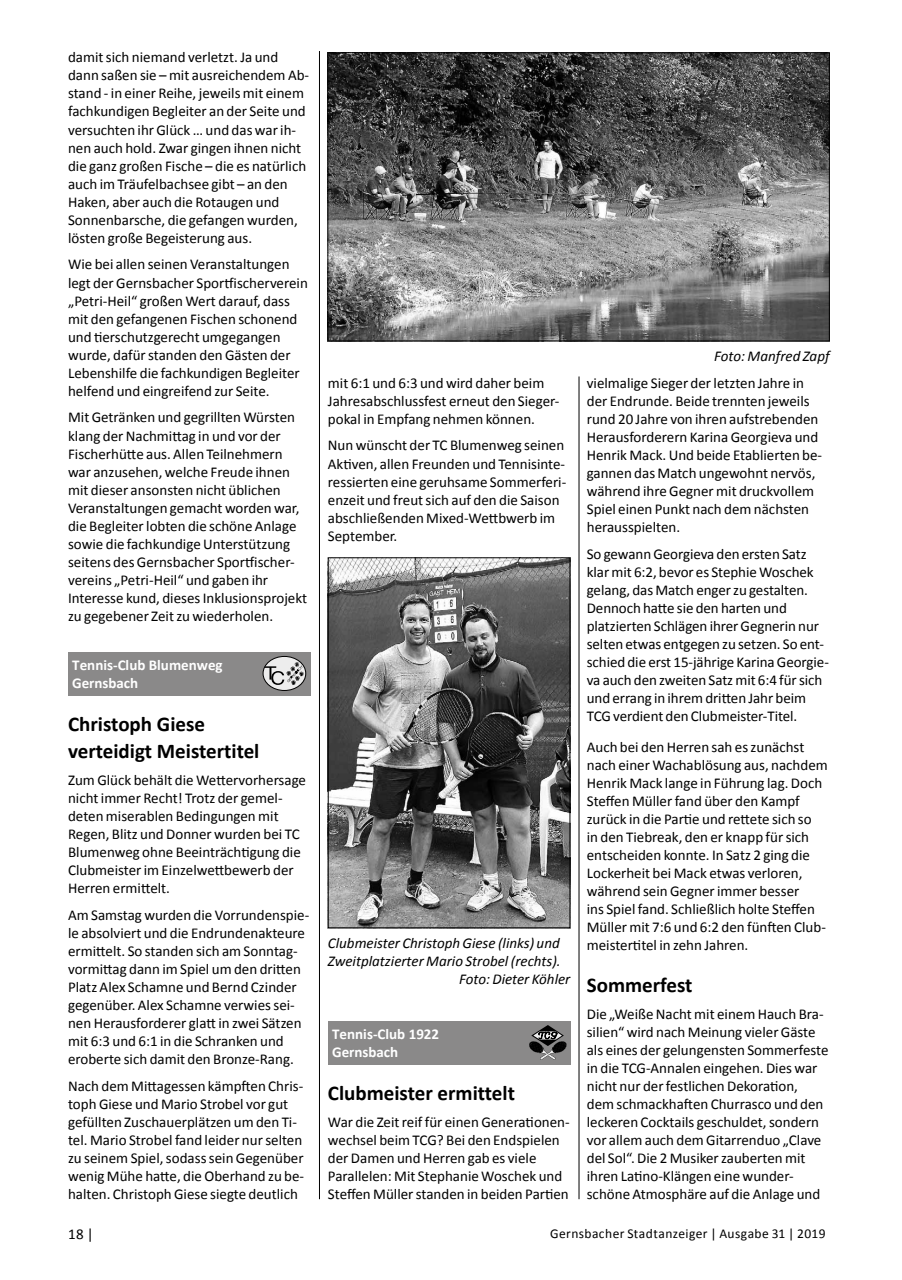
<style>
.page{position:relative;width:902px;height:1280px;background:#fff}
.page>*{position:absolute;margin:0;border:0;box-sizing:border-box;transform-origin:0 0}
.t1{font:700 21px/27px "Calibri";color:#000}
.t2{font:15px/18px "Calibri";color:#000}
.t3{font:italic 15px "Calibri";color:#000}
.t4{font:700 15px/18px "Calibri";color:#fff}
.t5{font:13.5px "Calibri";letter-spacing:.025em;color:#000}
</style>
<div class="page">
<hr style="left:319px;top:51px;width:1px;height:1148px;background:#000">
<hr style="left:578px;top:376px;width:1px;height:823px;background:#000">
<div style="left:68px;top:653px;width:242px;height:43px;background:#8a8989"></div>
<svg style="left:263px;top:656px;width:43px;height:34px"></svg>
<div style="left:262px;top:656px;width:44px;height:35px;border:1px solid #000;border-radius:50%"></div>
<svg style="left:265px;top:662px;width:39px;height:23px"></svg>
<img style="left:330px;top:559px;width:238px;height:367px">
<div style="left:328px;top:557px;width:242px;height:371px;border:1px solid #000"></div>
<div style="left:328px;top:1022px;width:242px;height:43px;background:#8a8989"></div>
<svg style="left:529px;top:1025px;width:38px;height:35px"></svg>
<img style="left:329px;top:55px;width:498px;height:284px">
<div style="left:327px;top:53px;width:502px;height:288px;border:1px solid #000"></div>
<p class="t2" style="left:68px;top:48px;width:242px">damit sich niemand verletzt. Ja und dann saßen sie – mit ausreichendem Ab&shy;stand - in einer Reihe, jeweils mit einem fachkundigen Begleiter an der Seite und versuchten ihr Glück … und das war ih&shy;nen auch hold. Zwar gingen ihnen nicht die ganz großen Fische – die es natürlich auch im Träufelbachsee gibt – an den Haken, aber auch die Rotaugen und Sonnenbarsche, die gefangen wurden, lösten große Begeisterung aus.</p>
<p class="t2" style="left:68px;top:256px;width:241px">Wie bei allen seinen Veranstaltungen legt der Gernsbacher Sportfischerverein „Petri-Heil“ großen Wert darauf, dass mit den gefangenen Fischen schonend und tierschutzgerecht umgegangen wurde, dafür standen den Gästen der Lebenshilfe die fachkundigen Begleiter helfend und eingreifend zur Seite.</p>
<p class="t2" style="left:68px;top:408px;width:241px">Mit Getränken und gegrillten Würsten klang der Nachmittag in und vor der Fischerhütte aus. Allen Teilnehmern war anzusehen, welche Freude ihnen mit dieser ansonsten nicht üblichen Veranstaltungen gemacht worden war, die Begleiter lobten die schöne Anlage sowie die fachkundige Unterstützung seitens des Gernsbacher Sportfischer&shy;vereins „Petri-Heil“ und gaben ihr Interesse kund, dieses Inklusionsprojekt zu gegebener Zeit zu wiederholen.</p>
<p class="t4" style="left:72px;top:656px;width:152px">Tennis-Club Blumenweg<br>Gernsbach</p>
<h1 class="t1" style="left:68px;top:711px;width:193px">Christoph Giese verteidigt Meistertitel</h1>
<p class="t2" style="left:68px;top:771px;width:239px">Zum Glück behält die Wettervorhersage nicht immer Recht! Trotz der gemel&shy;deten miserablen Bedingungen mit Regen, Blitz und Donner wurden bei TC Blumenweg ohne Beeinträchtigung die Clubmeister im Einzelwettbewerb der Herren ermittelt.</p>
<p class="t2" style="left:68px;top:906px;width:243px">Am Samstag wurden die Vorrundenspie&shy;le absolviert und die Endrundenakteure ermittelt. So standen sich am Sonntag&shy;vormittag dann im Spiel um den dritten Platz Alex Schamne und Bernd Czinder gegenüber. Alex Schamne verwies sei&shy;nen Herausforderer glatt in zwei Sätzen mit 6:3 und 6:1 in die Schranken und eroberte sich damit den Bronze-Rang.</p>
<p class="t2" style="left:68px;top:1077px;width:237px">Nach dem Mittagessen kämpften Chris&shy;toph Giese und Mario Strobel vor gut gefüllten Zuschauerplätzen um den Ti&shy;tel. Mario Strobel fand leider nur selten zu seinem Spiel, sodass sein Gegenüber wenig Mühe hatte, die Oberhand zu be&shy;halten. Christoph Giese siegte deutlich</p>
<p class="t2" style="left:328px;top:374px;width:233px">mit 6:1 und 6:3 und wird daher beim<br>Jahresabschlussfest erneut den Sieger&shy;pokal in Empfang nehmen können.</p>
<p class="t2" style="left:328px;top:436px;width:240px">Nun wünscht der TC Blumenweg seinen Aktiven, allen Freunden und Tennisinte&shy;ressierten eine geruhsame Sommerferi&shy;enzeit und freut sich auf den die Saison abschließenden Mixed-Wettbwerb im September.</p>
<p class="t3" style="left:328px;top:932px;width:233px">Clubmeister Christoph Giese (links) und</p>
<p class="t3" style="left:328px;top:951px;width:234px">Zweitplatzierter Mario Strobel (rechts).</p>
<p class="t3" style="left:459px;top:969px;width:113px">Foto: Dieter Köhler</p>
<p class="t4" style="left:332px;top:1025px;width:108px">Tennis-Club 1922<br>Gernsbach</p>
<h1 class="t1" style="left:328px;top:1080px;width:188px">Clubmeister ermittelt</h1>
<p class="t2" style="left:328px;top:1113px;width:243px">War die Zeit reif für einen Generationen&shy;wechsel beim TCG? Bei den Endspielen der Damen und Herren gab es viele Parallelen: Mit Stephanie Woschek und Steffen Müller standen in beiden Partien</p>
<p class="t3" style="left:714px;top:346px;width:117px">Foto: Manfred Zapf</p>
<p class="t2" style="left:586px;top:374px;width:237px">vielmalige Sieger der letzten Jahre in der Endrunde. Beide trennten jeweils rund 20 Jahre von ihren aufstrebenden Herausforderern Karina Georgieva und Henrik Mack. Und beide Etablierten be&shy;gannen das Match ungewohnt nervös, während ihre Gegner mit druckvollem Spiel einen Punkt nach dem nächsten herausspielten.</p>
<p class="t2" style="left:586px;top:545px;width:244px">So gewann Georgieva den ersten Satz klar mit 6:2, bevor es Stephie Woschek gelang, das Match enger zu gestalten.<br>Dennoch hatte sie den harten und platzierten Schlägen ihrer Gegnerin nur selten etwas entgegen zu setzen. So ent&shy;schied die erst 15-jährige Karina Georgie&shy;va auch den zweiten Satz mit 6:4 für sich und errang in ihrem dritten Jahr beim TCG verdient den Clubmeister-Titel.</p>
<p class="t2" style="left:586px;top:738px;width:242px">Auch bei den Herren sah es zunächst nach einer Wachablösung aus, nachdem Henrik Mack lange in Führung lag. Doch Steffen Müller fand über den Kampf zurück in die Partie und rettete sich so<br>in den Tiebreak, den er knapp für sich entscheiden konnte. In Satz 2 ging die Lockerheit bei Mack etwas verloren, während sein Gegner immer besser<br>ins Spiel fand. Schließlich holte Steffen Müller mit 7:6 und 6:2 den fünften Club&shy;meistertitel in zehn Jahren.</p>
<h1 class="t1" style="left:586px;top:972px;width:107px">Sommerfest</h1>
<p class="t2" style="left:586px;top:1005px;width:243px">Die „Weiße Nacht mit einem Hauch Bra&shy;silien“ wird nach Meinung vieler Gäste als eines der gelungensten Sommerfeste in die TCG-Annalen eingehen. Dies war nicht nur der festlichen Dekoration, dem schmackhaften Churrasco und den leckeren Cocktails geschuldet, sondern vor allem auch dem Gitarrenduo „Clave del Sol“. Die 2 Musiker zauberten mit ihren Latino-Klängen eine wunder&shy;schöne Atmosphäre auf die Anlage und</p>
<p class="t2" style="left:68px;top:1225px;width:27px">18 |</p>
<p class="t5" style="left:550px;top:1225px;width:277px">Gernsbacher Stadtanzeiger | Ausgabe 31 | 2019</p>
</div>
